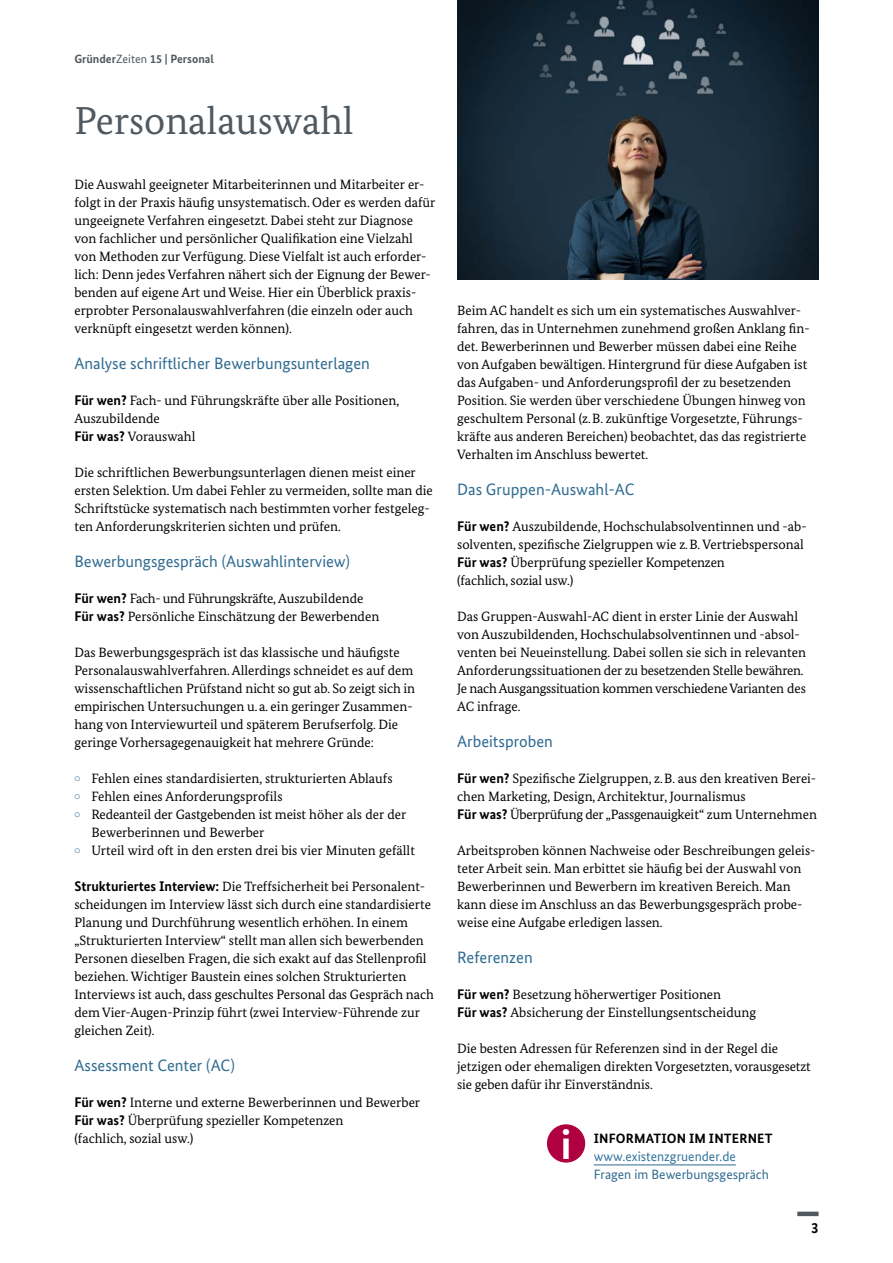
<style>
.page{position:relative;width:893px;height:1263px;background:#fff}
.page>*{position:absolute;margin:0;border:0;box-sizing:border-box;transform-origin:0 0}
.t1{font:700 42px "Bundes Sans";color:#fff}
.t2{font:39px "Bundes Serif";color:#515960}
.t3{font:16.5px "Bundes Sans";color:#2f6b91}
.t4{font:700 15px "Bundes Sans";color:#000}
.t5{font:13.5px/18px "Bundes Serif";color:#000}
.t6{font:13.5px/18px "Bundes Sans";color:#2f6b91}
.t7{font:13.5px "Bundes Serif";letter-spacing:-.02em;color:#000}
.t8{font:700 13.5px "Bundes Sans";letter-spacing:.01em;color:#000}
.t9{font:700 12px "Bundes Sans";color:#515960}
.s1{font-weight:400}
.s2{font-family:"Bundes Sans";font-weight:700;font-size:13.95px}
.s3{color:#32739c}
</style>
<div class="page">
<div style="left:797px;top:1211px;width:22px;height:5px;background:#515960"></div>
<hr style="left:594px;top:1164px;width:142px;height:1px;background:#2f6b91">
<div style="left:547px;top:1124px;width:38px;height:38px;background:#af0040;border-radius:50%"></div>
<img style="left:457px;top:0;width:362px;height:279px">
<p class="t9" style="left:74px;top:52px;width:141px">Gründer<span class="s1">Zeiten</span> 15 | Personal</p>
<h2 class="t2" style="left:74px;top:97px;width:281px">Personalauswahl</h2>
<p class="t5" style="left:74px;top:175px;width:363px">Die Auswahl geeigneter Mitarbeiterinnen und Mitarbeiter er&shy;folgt in der Praxis häufig unsystematisch. Oder es werden dafür ungeeignete Verfahren eingesetzt. Dabei steht zur Diagnose von fachlicher und persönlicher Qualifikation eine Vielzahl von Methoden zur Verfügung. Diese Vielfalt ist auch erforder&shy;lich: Denn jedes Verfahren nähert sich der Eignung der Bewer&shy;benden auf eigene Art und Weise. Hier ein Überblick praxis&shy;erprobter Personalauswahlverfahren (die einzeln oder auch verknüpft eingesetzt werden können).</p>
<h3 class="t3" style="left:74px;top:353px;width:297px">Analyse schriftlicher Bewerbungsunterlagen</h3>
<p class="t5" style="left:74px;top:391px;width:326px"><span class="s2">Für wen?</span> Fach- und Führungskräfte über alle Positionen,<br>Auszubildende</p>
<p class="t5" style="left:74px;top:427px;width:123px"><span class="s2">Für was?</span> Vorauswahl</p>
<p class="t5" style="left:74px;top:463px;width:360px">Die schriftlichen Bewerbungsunterlagen dienen meist einer ersten Selektion. Um dabei Fehler zu vermeiden, sollte man die Schriftstücke systematisch nach bestimmten vorher festgeleg&shy;ten Anforderungskriterien sichten und prüfen.</p>
<h3 class="t3" style="left:74px;top:551px;width:277px">Bewerbungsgespräch (Auswahlinterview)</h3>
<p class="t7" style="left:74px;top:590px;width:291px"><span class="s2">Für wen?</span> Fach- und Führungskräfte, Auszubildende</p>
<p class="t5" style="left:74px;top:607px;width:306px"><span class="s2">Für was?</span> Persönliche Einschätzung der Bewerbenden</p>
<p class="t5" style="left:74px;top:643px;width:342px">Das Bewerbungsgespräch ist das klassische und häufigste Personalauswahlverfahren. Allerdings schneidet es auf dem wissenschaftlichen Prüfstand nicht so gut ab. So zeigt sich in empirischen Untersuchungen u.a. ein geringer Zusammen&shy;hang von Interviewurteil und späterem Berufserfolg. Die geringe Vorhersagegenauigkeit hat mehrere Gründe:</p>
<p class="t5" style="left:74px;top:769px;width:320px"><sup>•</sup> Fehlen eines standardisierten, strukturierten Ablaufs</p>
<p class="t5" style="left:74px;top:787px;width:210px"><sup>•</sup> Fehlen eines Anforderungsprofils</p>
<p class="t5" style="left:91px;top:805px;width:317px;text-indent:-17px"><sup>•</sup> Redeanteil der Gastgebenden ist meist höher als der der<br>Bewerberinnen und Bewerber</p>
<p class="t5" style="left:74px;top:841px;width:342px"><sup>•</sup> Urteil wird oft in den ersten drei bis vier Minuten gefällt</p>
<p class="t5" style="left:74px;top:877px;width:361px"><span class="s2">Strukturiertes Interview:</span> Die Treffsicherheit bei Personalent&shy;scheidungen im Interview lässt sich durch eine standardisierte Planung und Durchführung wesentlich erhöhen. In einem „Strukturierten Interview“ stellt man allen sich bewerbenden Personen dieselben Fragen, die sich exakt auf das Stellenprofil beziehen. Wichtiger Baustein eines solchen Strukturierten Interviews ist auch, dass geschultes Personal das Gespräch nach dem Vier-Augen-Prinzip führt (zwei Interview-Führende zur gleichen Zeit).</p>
<h3 class="t3" style="left:74px;top:1055px;width:162px">Assessment Center (AC)</h3>
<p class="t5" style="left:74px;top:1093px;width:347px"><span class="s2">Für wen?</span> Interne und externe Bewerberinnen und Bewerber<br><span class="s2">Für was?</span> Überprüfung spezieller Kompetenzen<br>(fachlich, sozial usw.)</p>
<p class="t5" style="left:457px;top:301px;width:354px">Beim AC handelt es sich um ein systematisches Auswahlver&shy;fahren, das in Unternehmen zunehmend großen Anklang fin&shy;det. Bewerberinnen und Bewerber müssen dabei eine Reihe von Aufgaben bewältigen. Hintergrund für diese Aufgaben ist das Aufgaben- und Anforderungsprofil der zu besetzenden Position. Sie werden über verschiedene Übungen hinweg von geschultem Personal (z.B. zukünftige Vorgesetzte, Führungs&shy;kräfte aus anderen Bereichen) beobachtet, das das registrierte Verhalten im Anschluss bewertet.</p>
<h3 class="t3" style="left:457px;top:479px;width:179px">Das Gruppen-Auswahl-AC</h3>
<p class="t5" style="left:457px;top:517px;width:351px"><span class="s2">Für wen?</span> Auszubildende, Hochschulabsolventinnen und -ab&shy;solventen, spezifische Zielgruppen wie z.B. Vertriebspersonal</p>
<p class="t5" style="left:457px;top:553px;width:269px"><span class="s2">Für was?</span> Überprüfung spezieller Kompetenzen (fachlich, sozial usw.)</p>
<p class="t5" style="left:457px;top:607px;width:350px">Das Gruppen-Auswahl-AC dient in erster Linie der Auswahl von Auszubildenden, Hochschulabsolventinnen und -absol&shy;venten bei Neueinstellung. Dabei sollen sie sich in relevanten Anforderungssituationen der zu besetzenden Stelle bewähren.<br>Je nach Ausgangssituation kommen verschiedene Varianten des AC infrage.</p>
<h3 class="t3" style="left:457px;top:731px;width:97px">Arbeitsproben</h3>
<p class="t5" style="left:457px;top:769px;width:361px"><span class="s2">Für wen?</span> Spezifische Zielgruppen, z.B. aus den kreativen Berei&shy;chen Marketing, Design, Architektur, Journalismus<br><span class="s2">Für was?</span> Überprüfung der „Passgenauigkeit“ zum Unternehmen</p>
<p class="t5" style="left:457px;top:841px;width:360px">Arbeitsproben können Nachweise oder Beschreibungen geleis&shy;teter Arbeit sein. Man erbittet sie häufig bei der Auswahl von Bewerberinnen und Bewerbern im kreativen Bereich. Man kann diese im Anschluss an das Bewerbungsgespräch probe&shy;weise eine Aufgabe erledigen lassen.</p>
<h3 class="t3" style="left:457px;top:947px;width:77px">Referenzen</h3>
<p class="t5" style="left:457px;top:985px;width:266px"><span class="s2">Für wen?</span> Besetzung höherwertiger Positionen</p>
<p class="t5" style="left:457px;top:1003px;width:301px"><span class="s2">Für was?</span> Absicherung der Einstellungsentscheidung</p>
<p class="t5" style="left:457px;top:1039px;width:355px">Die besten Adressen für Referenzen sind in der Regel die jetzigen oder ehemaligen direkten Vorgesetzten, vorausgesetzt sie geben dafür ihr Einverständnis.</p>
<h1 class="t1" style="left:561px;top:1118px;width:12px">i</h1>
<h4 class="t8" style="left:594px;top:1130px;width:180px">INFORMATION IM INTERNET</h4>
<p class="t6" style="left:594px;top:1147px;width:177px"><span class="s3">www.existenzgruender.de<br></span>Fragen im Bewerbungsgespräch</p>
<p class="t4" style="left:811px;top:1219px;width:9px">3</p>
</div>
